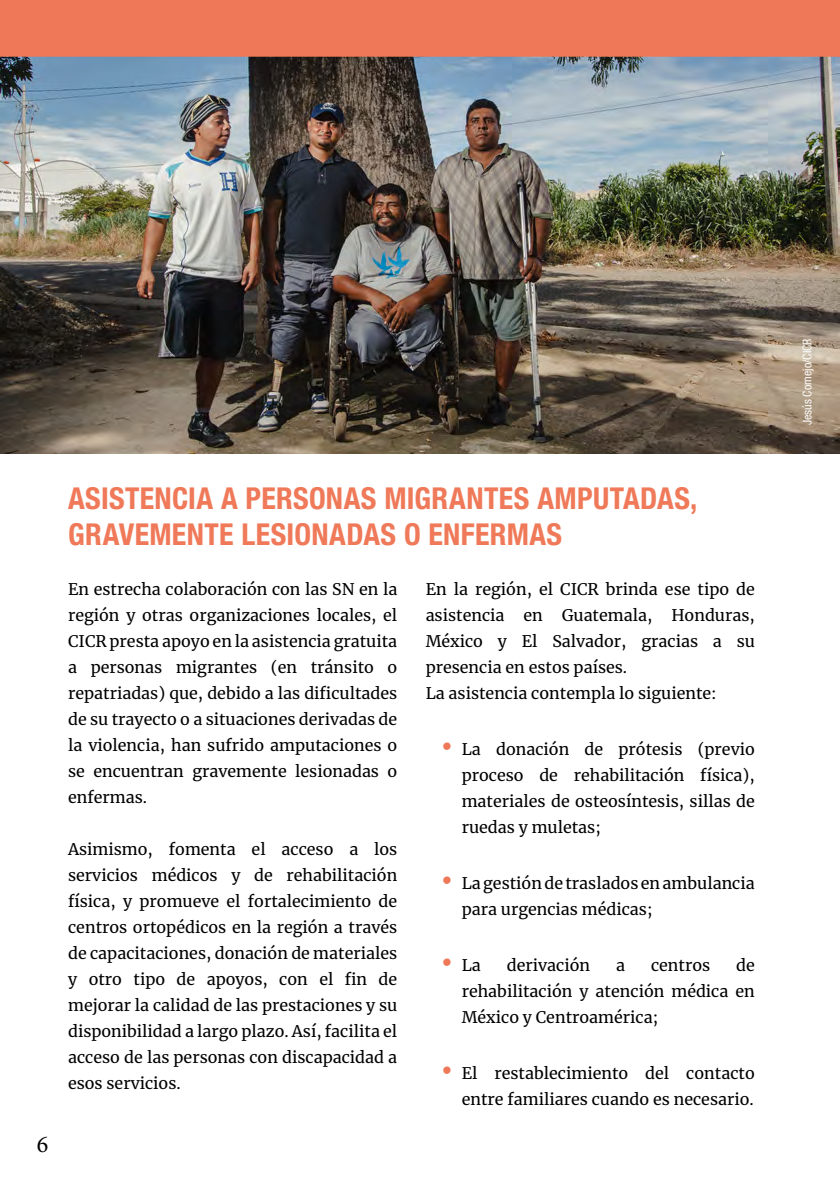
<style>
.page{position:relative;width:840px;height:1191px;background:#fff}
.page>*{position:absolute;margin:0;border:0;box-sizing:border-box;transform-origin:0 0}
.t1{font:700 condensed 30px/36px "Helvetica Neue LT Com";letter-spacing:.01em;color:#ef7958}
.t2{font:24px "Minion Pro";color:#000}
.t3{font:16px/26px "Merriweather";color:#000;text-align:justify}
.t4{font:condensed 12px "Helvetica Neue LT Com";color:#fff}
.s1{font-size:38px;color:#ef7858}
</style>
<div class="page">
<img style="left:0;top:57px;width:839px;height:397px">
<div style="left:0;top:0;width:838px;height:57px;background:#ef7858"></div>
<hr style="left:839px;top:1px;width:1px;height:55px;background:#ef7858">
<svg style="left:838px;top:0;width:1px;height:57px"></svg>
<h2 class="t2" style="left:37px;top:1128px;width:13px">6</h2>
<h1 class="t1" style="left:68px;top:480px;width:630px">ASISTENCIA A PERSONAS MIGRANTES AMPUTADAS,<br>GRAVEMENTE LESIONADAS O ENFERMAS</h1>
<p class="t3" style="left:68px;top:575px;width:330px">En estrecha colaboración con las SN en la región y otras organizaciones locales, el CICR presta apoyo en la asistencia gratuita a personas migrantes (en tránsito o repatriadas) que, debido a las dificultades de su trayecto o a situaciones derivadas de la violencia, han sufrido amputaciones o se encuentran gravemente lesionadas o enfermas.</p>
<p class="t3" style="left:68px;top:835px;width:330px">Asimismo, fomenta el acceso a los servicios médicos y de rehabilitación física, y promueve el fortalecimiento de centros ortopédicos en la región a través de capacitaciones, donación de materiales y otro tipo de apoyos, con el fin de mejorar la calidad de las prestaciones y su disponibilidad a largo plazo. Así, facilita el acceso de las personas con discapacidad a esos servicios.</p>
<p class="t3" style="left:425px;top:575px;width:330px;text-align:left">En la región, el CICR brinda ese tipo de asistencia en Guatemala, Honduras, México y El Salvador, gracias a su presencia en estos países.<br>La asistencia contempla lo siguiente:</p>
<p class="t3" style="left:461px;top:735px;width:294px;text-indent:-23px"><span class="s1">•</span> La donación de prótesis (previo proceso de rehabilitación física), materiales de osteosíntesis, sillas de ruedas y muletas;</p>
<p class="t3" style="left:461px;top:869px;width:294px;text-indent:-23px"><span class="s1">•</span> La gestión de traslados en ambulancia para urgencias médicas;</p>
<p class="t3" style="left:439px;top:951px;width:43px"><span class="s1">•</span> La</p>
<p class="t3" style="left:506px;top:951px;width:85px">derivación</p>
<p class="t3" style="left:615px;top:951px;width:10px">a</p>
<p class="t3" style="left:650px;top:951px;width:61px">centros</p>
<p class="t3" style="left:461px;top:951px;width:294px;text-indent:274px">de rehabilitación y atención médica en México y Centroamérica;</p>
<p class="t3" style="left:439px;top:1059px;width:317px;text-align:right"><span class="s1">•</span> El restablecimiento del contacto entre familiares cuando es necesario.</p>
<p class="t4" style="left:799px;top:425px;width:88px;rotate:-90deg">Jesús Cornejo/CICR</p>
</div>
